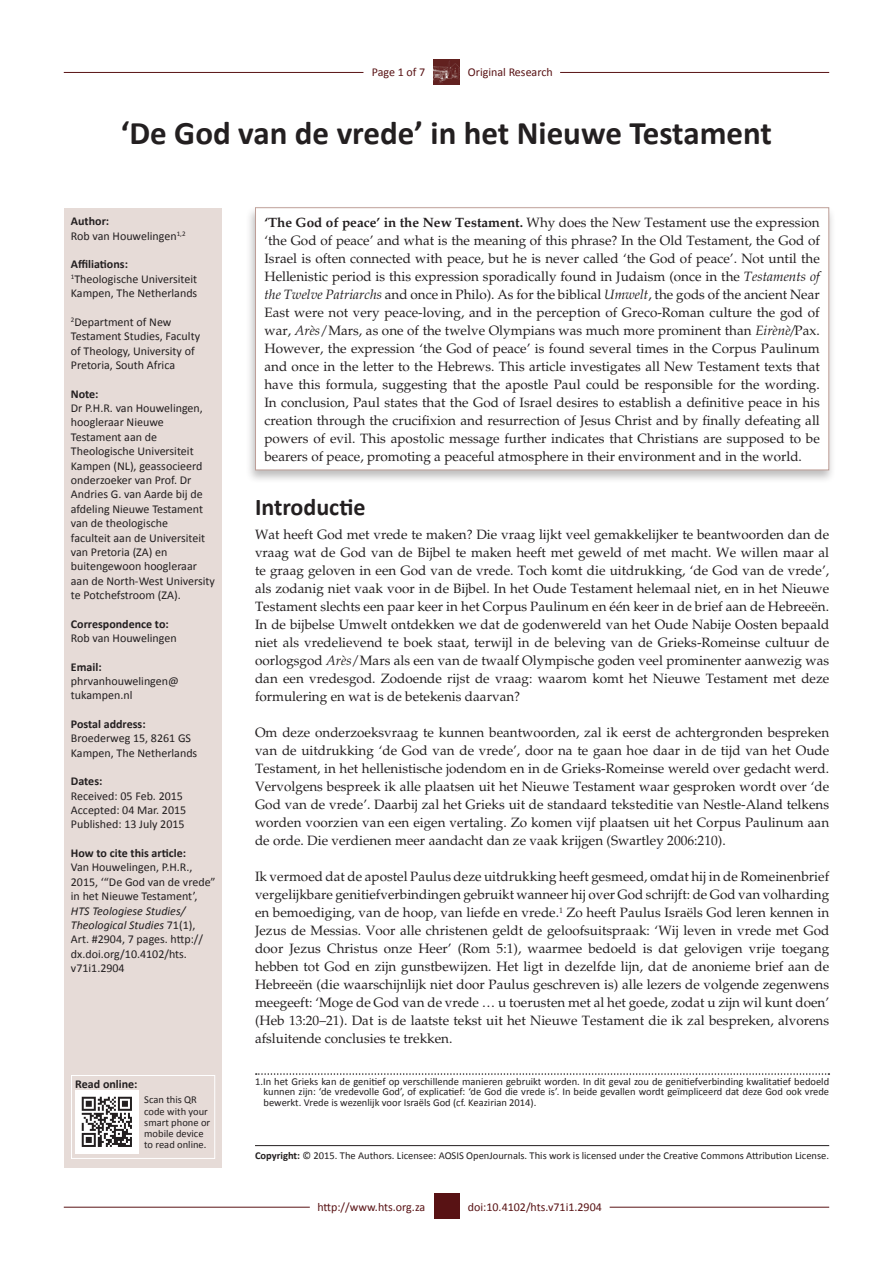
<style>
.page{position:relative;width:893px;height:1263px;background:#fff}
.page>*{position:absolute;margin:0;border:0;box-sizing:border-box;transform-origin:0 0}
.Article_Title{font:700 33px "Calibri";color:#231f20}
._1{font:700 24px "Calibri";color:#231f20}
.Text{font:13.5px/18px "Palatino";color:#231f20;text-align:justify}
.Abstract_Text{font:13.5px/18px "Palatino";color:#231f20;text-align:justify}
.Text1{font:13.5px/18px "Palatino";color:#231f20;text-align:justify}
.Sidebar_text{font:12px/14.4px "Calibri";color:#231f20}
.Sidebar_head{font:700 12px "Calibri";color:#231f20}
.RRH_Bottom{font:12px "Calibri";color:#581214}
.LRH_Bottom{font:12px "Calibri";letter-spacing:-.005em;color:#581214}
.RRH{font:12px "Calibri";color:#581214}
.LRH{font:12px "Calibri";letter-spacing:-.005em;color:#581214}
.Footnote_List_First{font:10.5px/10.5px "Calibri";color:#231f20;text-align:justify}
.Sidebar_Bottom1{font:10.5px "Calibri";color:#231f20}
.Sidebar_text-2{font:10.5px/11.4px "Calibri";color:#231f20}
.s1{font-style:italic}
.s2{font-weight:700}
</style>
<div class="page">
<hr style="left:64px;top:1207px;width:246px;height:1px;background:#581214">
<hr style="left:610px;top:1207px;width:219px;height:1px;background:#581214">
<hr style="left:64px;top:72px;width:299px;height:1px;background:#581214">
<hr style="left:560px;top:72px;width:269px;height:1px;background:#581214">
<img style="left:434px;top:59px;width:25px;height:26px">
<div style="left:434px;top:1193px;width:25px;height:26px;background:#581214"></div>
<svg style="left:256px;top:1073px;width:573px;height:2px"></svg>
<div style="left:246px;top:205px;width:590px;height:279px;background:#231f20;opacity:.3"></div>
<div style="left:255px;top:208px;width:574px;height:262px;background:#fff"></div>
<div style="left:255px;top:207px;width:574px;height:263px;border:1px solid #be9f98"></div>
<div style="left:65px;top:208px;width:157px;height:959px;background:#e6dbd7"></div>
<div style="left:71px;top:1075px;width:144px;height:84px;border:1px solid #fff"></div>
<img style="left:75px;top:1091px;width:63px;height:63px">
<hr style="left:255px;top:1145px;width:574px;height:1px;background:#231f20">
<p class="LRH" style="left:372px;top:65px;width:55px">Page 1 of 7</p>
<p class="RRH" style="left:468px;top:65px;width:86px">Original Research</p>
<p class="Article_Title" style="left:121px;top:112px;width:653px">‘De God van de vrede’ in het Nieuwe Testament</p>
<p class="Sidebar_head" style="left:71px;top:214px;width:40px">Author:</p>
<p class="Sidebar_text" style="left:71px;top:229px;width:116px">Rob van Houwelingen<sup>1,2</sup></p>
<p class="Sidebar_head" style="left:71px;top:257px;width:59px">Affiliations:</p>
<p class="Sidebar_text" style="left:71px;top:271px;width:128px"><sup>1</sup>Theologische Universiteit<br>Kampen, The Netherlands</p>
<p class="Sidebar_text" style="left:71px;top:315px;width:131px"><sup>2</sup>Department of New<br>Testament Studies, Faculty of Theology, University of<br>Pretoria, South Africa</p>
<p class="Sidebar_head" style="left:71px;top:386px;width:29px">Note:</p>
<p class="Sidebar_text" style="left:71px;top:401px;width:146px">Dr P.H.R. van Houwelingen, hoogleraar Nieuwe<br>Testament aan de<br>Theologische Universiteit<br>Kampen (NL), geassocieerd onderzoeker van Prof. Dr<br>Andries G. van Aarde bij de afdeling Nieuwe Testament van de theologische<br>faculteit aan de Universiteit van Pretoria (ZA) en buitengewoon hoogleraar aan de North-West University te Potchefstroom (ZA).</p>
<p class="Sidebar_head" style="left:71px;top:616px;width:99px">Correspondence to:</p>
<p class="Sidebar_text" style="left:71px;top:631px;width:107px">Rob van Houwelingen</p>
<p class="Sidebar_head" style="left:71px;top:659px;width:32px">Email:</p>
<p class="Sidebar_text" style="left:71px;top:674px;width:109px">phrvanhouwelingen@ tukampen.nl</p>
<p class="Sidebar_head" style="left:71px;top:716px;width:76px">Postal address:</p>
<p class="Sidebar_text" style="left:71px;top:731px;width:128px">Broederweg 15, 8261 GS<br>Kampen, The Netherlands</p>
<p class="Sidebar_head" style="left:71px;top:774px;width:33px">Dates:</p>
<p class="Sidebar_text" style="left:71px;top:788px;width:114px">Received: 05 Feb. 2015</p>
<p class="Sidebar_text" style="left:71px;top:803px;width:117px">Accepted: 04 Mar. 2015</p>
<p class="Sidebar_text" style="left:71px;top:817px;width:115px">Published: 13 July 2015</p>
<p class="Sidebar_head" style="left:71px;top:845px;width:117px">How to cite this article:</p>
<p class="Sidebar_text" style="left:71px;top:860px;width:146px">Van Houwelingen, P.H.R.,<br>2015, ‘“De God van de vrede” in het Nieuwe Testament’,<br><span class="s1">HTS Teologiese Studies/<br>Theological Studies</span> 71(1),<br>Art. #2904, 7 pages. http:// dx.doi.org/10.4102/hts. v71i1.2904</p>
<p class="Sidebar_head" style="left:75px;top:1077px;width:64px">Read online:</p>
<p class="Sidebar_text-2" style="left:144px;top:1094px;width:67px">Scan this QR code with your smart phone or mobile device to read online.</p>
<p class="Abstract_Text" style="left:264px;top:214px;width:557px"><span class="s2">‘The God of peace’ in the New Testament.</span> Why does the New Testament use the expression ‘the God of peace’ and what is the meaning of this phrase? In the Old Testament, the God of Israel is often connected with peace, but he is never called ‘the God of peace’. Not until the Hellenistic period is this expression sporadically found in Judaism (once in the <span class="s1">Testaments of the Twelve Patriarchs</span> and once in Philo). As for the biblical <span class="s1">Umwelt</span>, the gods of the ancient Near East were not very peace-loving, and in the perception of Greco-Roman culture the god of war, <span class="s1">Arès</span>/Mars, as one of the twelve Olympians was much more prominent than <span class="s1">Eirènè/</span>Pax.<br>However, the expression ‘the God of peace’ is found several times in the Corpus Paulinum and once in the letter to the Hebrews. This article investigates all New Testament texts that have this formula, suggesting that the apostle Paul could be responsible for the wording.<br>In conclusion, Paul states that the God of Israel desires to establish a definitive peace in his creation through the crucifixion and resurrection of Jesus Christ and by finally defeating all powers of evil. This apostolic message further indicates that Christians are supposed to be bearers of peace, promoting a peaceful atmosphere in their environment and in the world.</p>
<p class="_1" style="left:255px;top:492px;width:112px">Introductie</p>
<p class="Text1" style="left:255px;top:526px;width:576px">Wat heeft God met vrede te maken? Die vraag lijkt veel gemakkelijker te beantwoorden dan de vraag wat de God van de Bijbel te maken heeft met geweld of met macht. We willen maar al te graag geloven in een God van de vrede. Toch komt die uitdrukking, ‘de God van de vrede’, als zodanig niet vaak voor in de Bijbel. In het Oude Testament helemaal niet, en in het Nieuwe Testament slechts een paar keer in het Corpus Paulinum en één keer in de brief aan de Hebreeën.<br>In de bijbelse Umwelt ontdekken we dat de godenwereld van het Oude Nabije Oosten bepaald niet als vredelievend te boek staat, terwijl in de beleving van de Grieks-Romeinse cultuur de oorlogsgod <span class="s1">Arès</span>/Mars als een van de twaalf Olympische goden veel prominenter aanwezig was dan een vredesgod. Zodoende rijst de vraag: waarom komt het Nieuwe Testament met deze formulering en wat is de betekenis daarvan?</p>
<p class="Text" style="left:255px;top:724px;width:576px">Om deze onderzoeksvraag te kunnen beantwoorden, zal ik eerst de achtergronden bespreken van de uitdrukking ‘de God van de vrede’, door na te gaan hoe daar in de tijd van het Oude Testament, in het hellenistische jodendom en in de Grieks-Romeinse wereld over gedacht werd.<br>Vervolgens bespreek ik alle plaatsen uit het Nieuwe Testament waar gesproken wordt over ‘de God van de vrede’. Daarbij zal het Grieks uit de standaard teksteditie van Nestle-Aland telkens worden voorzien van een eigen vertaling. Zo komen vijf plaatsen uit het Corpus Paulinum aan de orde. Die verdienen meer aandacht dan ze vaak krijgen (Swartley 2006:210).</p>
<p class="Text" style="left:255px;top:868px;width:576px">Ik vermoed dat de apostel Paulus deze uitdrukking heeft gesmeed, omdat hij in de Romeinenbrief vergelijkbare genitiefverbindingen gebruikt wanneer hij over God schrijft: de God van volharding en bemoediging, van de hoop, van liefde en vrede.<sup>1</sup> Zo heeft Paulus Israëls God leren kennen in Jezus de Messias. Voor alle christenen geldt de geloofsuitspraak: ‘Wij leven in vrede met God door Jezus Christus onze Heer’ (Rom 5:1), waarmee bedoeld is dat gelovigen vrije toegang hebben tot God en zijn gunstbewijzen. Het ligt in dezelfde lijn, dat de anonieme brief aan de Hebreeën (die waarschijnlijk niet door Paulus geschreven is) alle lezers de volgende zegenwens meegeeft: ‘Moge de God van de vrede … u toerusten met al het goede, zodat u zijn wil kunt doen’ (Heb 13:20–21). Dat is de laatste tekst uit het Nieuwe Testament die ik zal bespreken, alvorens afsluitende conclusies te trekken.</p>
<p class="Footnote_List_First" style="left:264px;top:1076px;width:567px;text-indent:-9px">1.In het Grieks kan de genitief op verschillende manieren gebruikt worden. In dit geval zou de genitiefverbinding kwalitatief bedoeld kunnen zijn: ‘de vredevolle God’, of explicatief: ‘de God die vrede is’. In beide gevallen wordt geïmpliceerd dat deze God ook vrede bewerkt. Vrede is wezenlijk voor Israëls God (cf. Keazirian 2014).</p>
<p class="Sidebar_Bottom1" style="left:255px;top:1148px;width:576px"><span class="s2">Copyright:</span> © 2015. The Authors. Licensee: AOSIS OpenJournals. This work is licensed under the Creative Commons Attribution License.</p>
<p class="LRH_Bottom" style="left:317px;top:1199px;width:109px">http://www.hts.org.za</p>
<p class="RRH_Bottom" style="left:468px;top:1199px;width:136px">doi:10.4102/hts.v71i1.2904</p>
</div>
